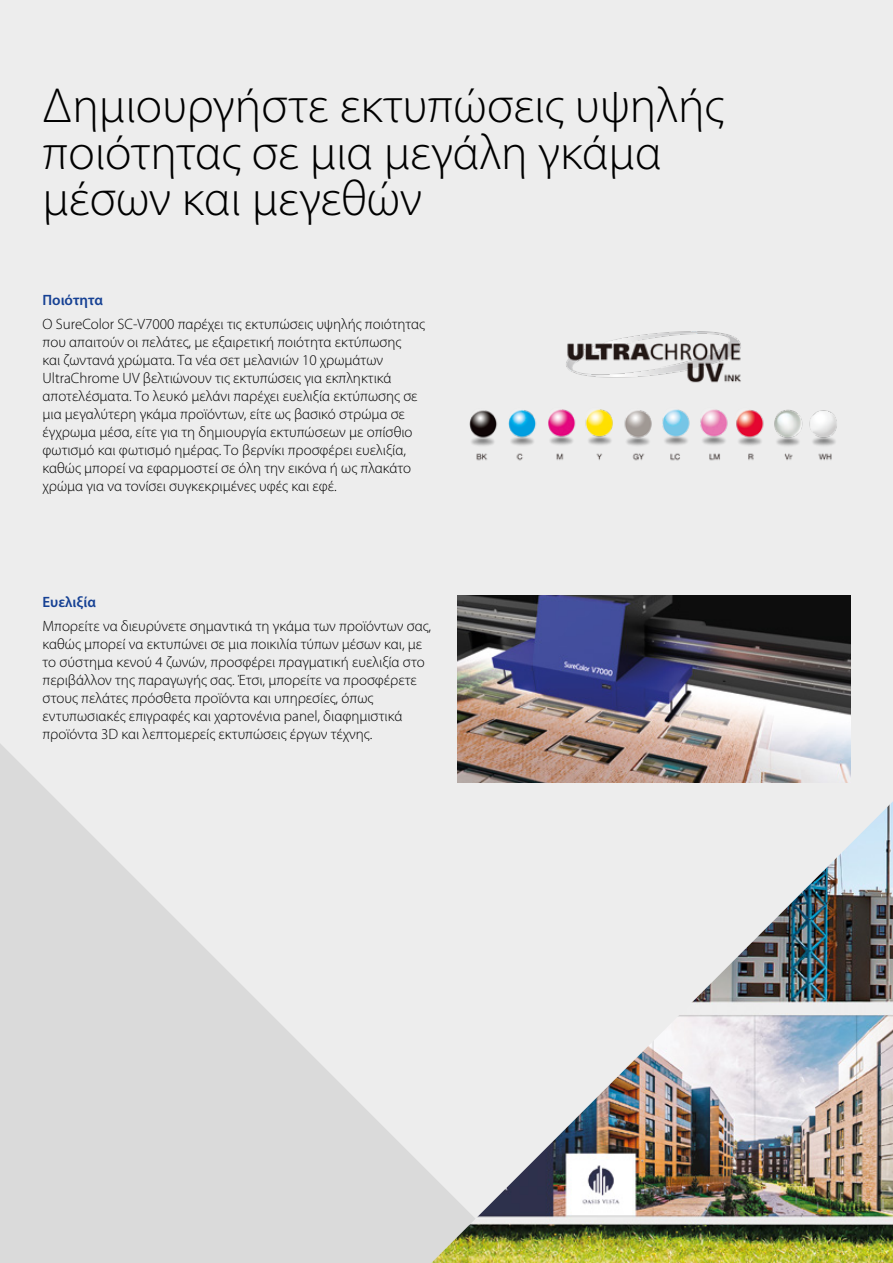
<style>
.page{position:relative;width:893px;height:1263px;background:#ededed}
.page>*{position:absolute;margin:0;border:0;box-sizing:border-box;transform-origin:0 0}
.t1{font:300 49.5px/46.5px "Myriad Pro";color:#000}
.t2{font:300 15px/18px "Myriad Pro";color:#000}
.t3{font:600 15px "Myriad Pro";color:#164194}
</style>
<div class="page">
<svg style="left:0;top:744px;width:520px;height:519px;fill:#dadada"></svg>
<img style="left:431px;top:801px;width:462px;height:462px">
<img style="left:469px;top:331px;width:368px;height:130px">
<img style="left:457px;top:595px;width:393px;height:187px">
<h1 class="t1" style="left:43px;top:82px;width:683px">Δημιουργήστε εκτυπώσεις υψηλής ποιότητας σε μια μεγάλη γκάμα μέσων και μεγεθών</h1>
<p class="t3" style="left:43px;top:290px;width:62px">Ποιότητα</p>
<p class="t2" style="left:43px;top:315px;width:384px">Ο SureColor SC-V7000 παρέχει τις εκτυπώσεις υψηλής ποιότητας που απαιτούν οι πελάτες, με εξαιρετική ποιότητα εκτύπωσης<br>και ζωντανά χρώματα. Τα νέα σετ μελανιών 10 χρωμάτων UltraChrome UV βελτιώνουν τις εκτυπώσεις για εκπληκτικά αποτελέσματα. Το λευκό μελάνι παρέχει ευελιξία εκτύπωσης σε μια μεγαλύτερη γκάμα προϊόντων, είτε ως βασικό στρώμα σε έγχρωμα μέσα, είτε για τη δημιουργία εκτυπώσεων με οπίσθιο φωτισμό και φωτισμό ημέρας. Το βερνίκι προσφέρει ευελιξία, καθώς μπορεί να εφαρμοστεί σε όλη την εικόνα ή ως πλακάτο χρώμα για να τονίσει συγκεκριμένες υφές και εφέ.</p>
<p class="t3" style="left:43px;top:592px;width:55px">Ευελιξία</p>
<p class="t2" style="left:43px;top:617px;width:390px">Μπορείτε να διευρύνετε σημαντικά τη γκάμα των προϊόντων σας, καθώς μπορεί να εκτυπώνει σε μια ποικιλία τύπων μέσων και, με το σύστημα κενού 4 ζωνών, προσφέρει πραγματική ευελιξία στο περιβάλλον της παραγωγής σας. Έτσι, μπορείτε να προσφέρετε στους πελάτες πρόσθετα προϊόντα και υπηρεσίες, όπως εντυπωσιακές επιγραφές και χαρτονένια panel, διαφημιστικά προϊόντα 3D και λεπτομερείς εκτυπώσεις έργων τέχνης.</p>
</div>
